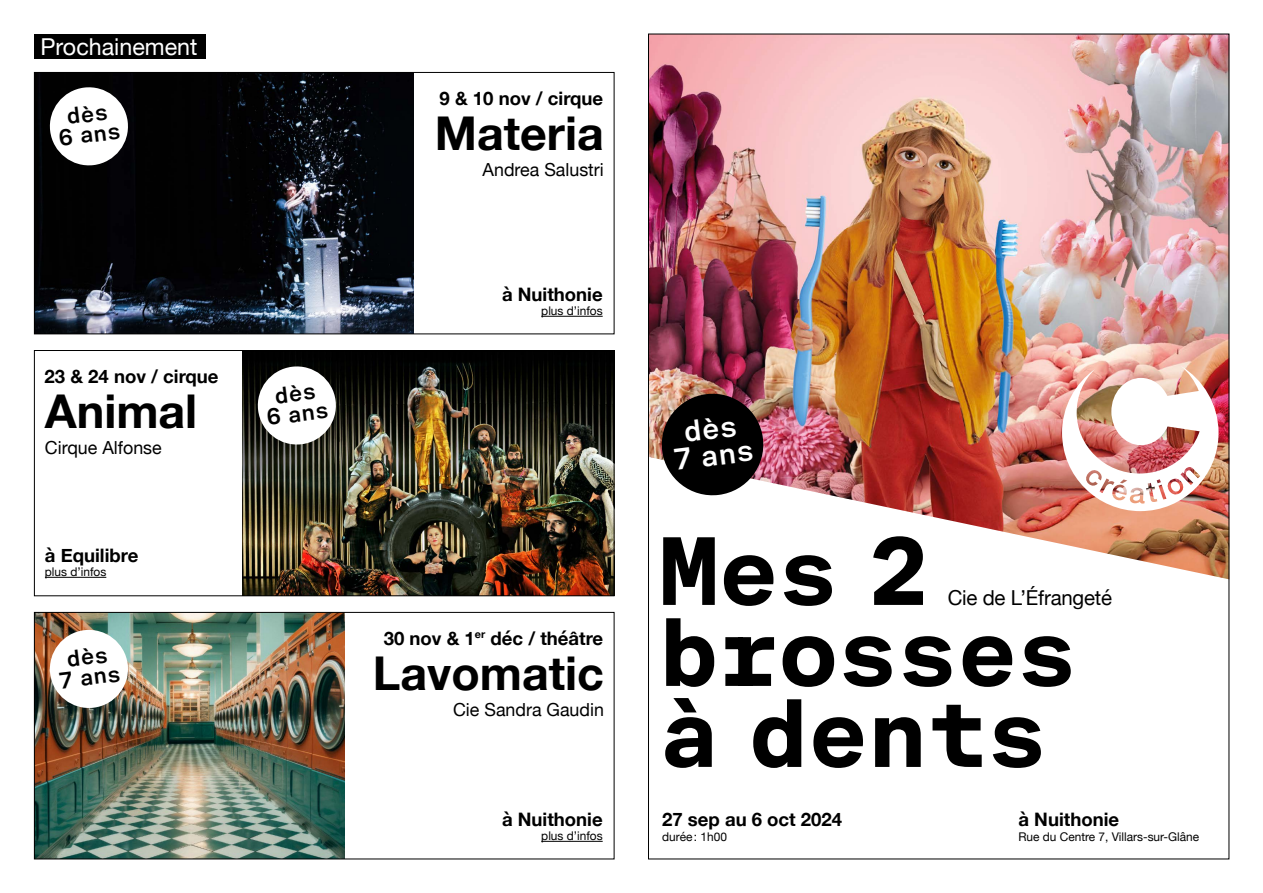
<style>
.page{position:relative;width:1263px;height:893px;background:#fff}
.page>*{position:absolute;margin:0;border:0;box-sizing:border-box;transform-origin:0 0}
.t1{font:99.45px/81px "Co Fo Sans Mono VF";color:#000}
.t2{font:700 46.5px "Helvetica Neue";color:#000}
.t3{font:30.75px/26.5px "Co Fo Sans Mono VF";color:#fff;text-align:center}
.t4{font:23.7px/20.4px "Co Fo Sans Mono VF";color:#000;text-align:center}
.t5{font:23.25px "Helvetica Neue";color:#fff}
.t6{font:20.55px "Helvetica Neue";letter-spacing:-.01em;color:#000}
.t7{font:700 18.6px "Helvetica Neue";color:#000}
.t8{font:18px "Helvetica Neue";color:#000}
.t9{font:12px "Helvetica Neue";color:#000}
</style>
<div class="page">
<img style="left:650px;top:36px;width:577px;height:543px">
<div style="left:34px;top:34px;width:172px;height:24px;background:#000"></div>
<img style="left:36px;top:614px;width:308px;height:243px">
<div style="left:34px;top:612px;width:580px;height:247px;border:1px solid #000"></div>
<hr style="left:541px;top:841px;width:62px;height:1px;background:#000">
<img style="left:36px;top:74px;width:378px;height:258px">
<div style="left:34px;top:72px;width:580px;height:262px;border:1px solid #000"></div>
<hr style="left:541px;top:316px;width:62px;height:1px;background:#000">
<img style="left:242px;top:352px;width:370px;height:242px">
<div style="left:34px;top:350px;width:580px;height:246px;border:1px solid #000"></div>
<hr style="left:45px;top:577px;width:61px;height:1px;background:#000">
<img style="left:1062px;top:366px;width:156px;height:145px">
<svg style="left:48px;top:85px;width:82px;height:83px"></svg>
<img style="left:659px;top:391px;width:107px;height:107px">
<svg style="left:255px;top:364px;width:83px;height:83px"></svg>
<img style="left:48px;top:628px;width:82px;height:82px">
<p class="t5" style="left:41px;top:30px;width:158px">Prochainement</p>
<p class="t4" style="left:55px;top:108px;width:64px;rotate:-7deg">dès<br>6 ans</p>
<p class="t7" style="left:45px;top:361px;width:175px">23 &amp; 24 nov / cirque</p>
<h2 class="t2" style="left:45px;top:375px;width:154px">Animal</h2>
<p class="t8" style="left:45px;top:434px;width:118px">Cirque Alfonse</p>
<p class="t7" style="left:45px;top:540px;width:95px">à Equilibre</p>
<p class="t9" style="left:45px;top:563px;width:63px">plus d’infos</p>
<p class="t4" style="left:55px;top:650px;width:64px;rotate:-7deg">dès<br>7 ans</p>
<p class="t4" style="left:263px;top:387px;width:64px;rotate:-7deg">dès<br>6 ans</p>
<p class="t7" style="left:440px;top:83px;width:165px">9 &amp; 10 nov / cirque</p>
<h2 class="t2" style="left:435px;top:97px;width:170px">Materia</h2>
<p class="t8" style="left:483px;top:156px;width:123px">Andrea Salustri</p>
<p class="t7" style="left:502px;top:279px;width:102px">à Nuithonie</p>
<p class="t9" style="left:541px;top:302px;width:63px">plus d’infos</p>
<p class="t7" style="left:384px;top:623px;width:221px">30 nov &amp; 1<sup>er</sup> déc / théâtre</p>
<h2 class="t2" style="left:373px;top:637px;width:232px">Lavomatic</h2>
<p class="t8" style="left:453px;top:696px;width:152px">Cie Sandra Gaudin</p>
<p class="t7" style="left:502px;top:804px;width:102px">à Nuithonie</p>
<p class="t9" style="left:541px;top:827px;width:63px">plus d’infos</p>
<h3 class="t3" style="left:668px;top:420px;width:83px;rotate:-7deg">dès<br>7 ans</h3>
<h1 class="t1" style="left:659px;top:531px;width:419px">Mes 2 brosses à dents</h1>
<p class="t6" style="left:948px;top:583px;width:166px">Cie de L’Éfrangeté</p>
<p class="t7" style="left:662px;top:805px;width:182px">27 sep au 6 oct 2024</p>
<p class="t9" style="left:662px;top:828px;width:66px">durée: 1h00</p>
<p class="t7" style="left:1018px;top:805px;width:102px">à Nuithonie</p>
<p class="t9" style="left:1018px;top:828px;width:182px">Rue du Centre 7, Villars-sur-Glâne</p>
</div>
